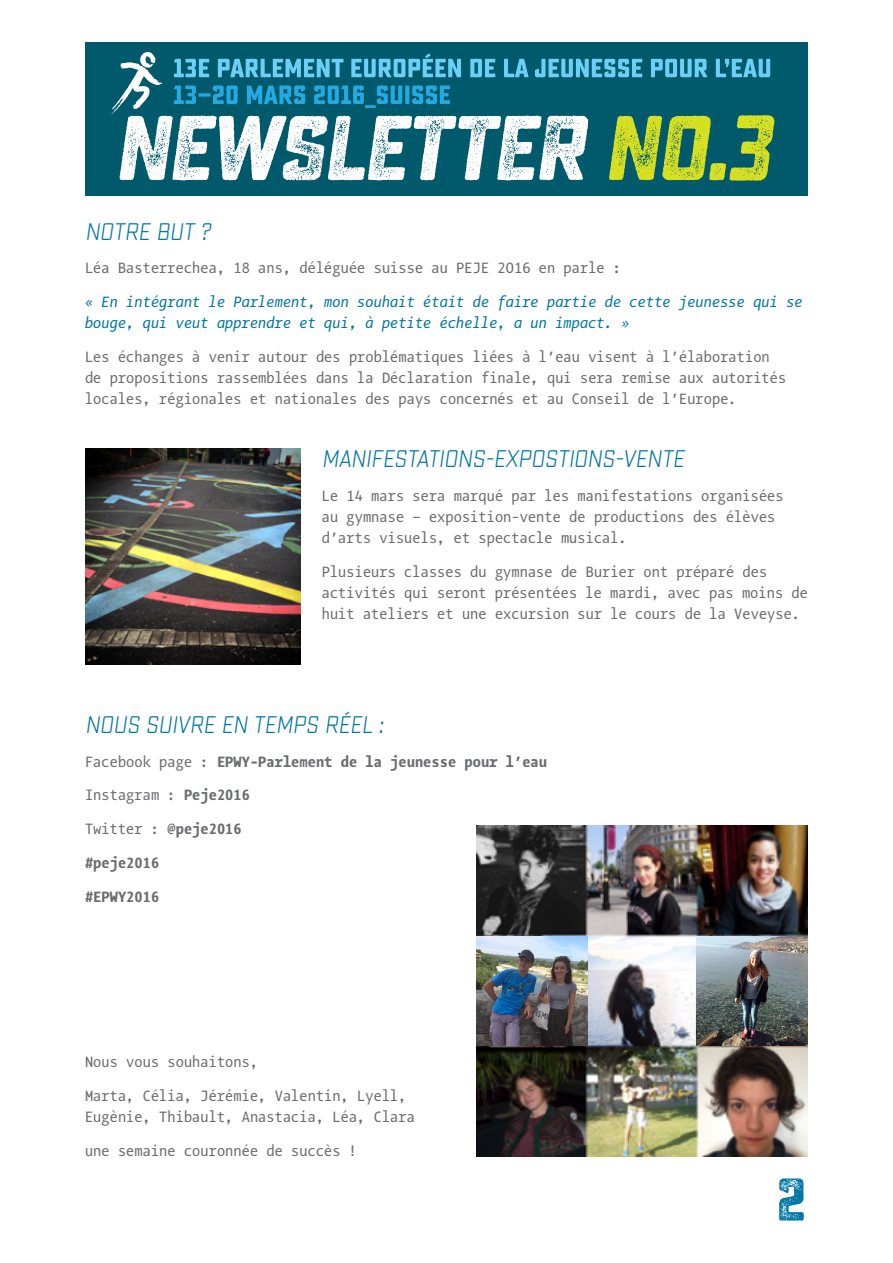
<style>
.page{position:relative;width:893px;height:1263px;background:#fff}
.page>*{position:absolute;margin:0;border:0;box-sizing:border-box;transform-origin:0 0}
.t1{font:93px "Sucrose Slant Bold Two";color:#d6df21}
.t2{font:60px "Sucrose Bold Three";color:#0076a3}
.Titre_2{font:24px "Sucrose Slant";letter-spacing:-.01em;color:#0076a3}
.t3{font:16.5px/21px "Alto Pro Mono Con";color:#6c6d70}
.t4{font:italic 16.5px/21px "Alto Pro Mono Con";color:#0076a3}
.t5{font:700 16.5px "Alto Pro Mono Con";color:#6c6d70}
.s1{font-weight:400}
.s2{font-weight:700}
</style>
<div class="page">
<div style="left:85px;top:43px;width:723px;height:153px;background:#005a6b"></div>
<svg style="left:111px;top:52px;width:659px;height:128px"></svg>
<img style="left:85px;top:449px;width:215px;height:215px">
<img style="left:476px;top:825px;width:332px;height:332px">
<img style="left:476px;top:936px;width:111px;height:110px">
<img style="left:697px;top:936px;width:111px;height:110px">
<h1 class="t1" style="left:725px;top:93px;width:49px">3</h1>
<p class="Titre_2" style="left:85px;top:218px;width:127px">NOTRE BUT ?</p>
<p class="t3" style="left:85px;top:257px;width:538px">Léa Basterrechea, 18 ans, déléguée suisse au PEJE 2016 en parle :</p>
<p class="t4" style="left:85px;top:291px;width:719px">« En intégrant le Parlement, mon souhait était de faire partie de cette jeunesse qui se bouge, qui veut apprendre et qui, à petite échelle, a un impact. »</p>
<p class="t3" style="left:85px;top:346px;width:703px">Les échanges à venir autour des problématiques liées à l’eau visent à l’élaboration de propositions rassemblées dans la Déclaration finale, qui sera remise aux autorités locales, régionales et nationales des pays concernés et au Conseil de l’Europe.</p>
<p class="Titre_2" style="left:322px;top:445px;width:364px">MANIFESTATIONS-EXPOSTIONS-VENTE</p>
<p class="t3" style="left:322px;top:485px;width:463px">Le 14 mars sera marqué par les manifestations organisées au gymnase – exposition-vente de productions des élèves d’arts visuels, et spectacle musical.</p>
<p class="t3" style="left:322px;top:560px;width:488px">Plusieurs classes du gymnase de Burier ont préparé des activités qui seront présentées le mardi, avec pas moins de huit ateliers et une excursion sur le cours de la Veveyse.</p>
<p class="Titre_2" style="left:85px;top:711px;width:301px">NOUS SUIVRE EN TEMPS RÉEL :</p>
<p class="t5" style="left:85px;top:751px;width:464px"><span class="s1">Facebook page :</span> EPWY-Parlement de la jeunesse pour l’eau</p>
<p class="t3" style="left:85px;top:784px;width:167px">Instagram : <span class="s2">Peje2016</span></p>
<p class="t5" style="left:85px;top:819px;width:158px"><span class="s1">Twitter :</span> @peje2016</p>
<p class="t5" style="left:85px;top:852px;width:76px">#peje2016</p>
<p class="t5" style="left:85px;top:886px;width:76px">#EPWY2016</p>
<p class="t3" style="left:85px;top:1051px;width:175px">Nous vous souhaitons,</p>
<p class="t3" style="left:85px;top:1085px;width:332px">Marta, Célia, Jérémie, Valentin, Lyell,<br>Eugènie, Thibault, Anastacia, Léa, Clara</p>
<p class="t3" style="left:85px;top:1139px;width:274px">une semaine couronnée de succès !</p>
<h2 class="t2" style="left:776px;top:1164px;width:33px">2</h2>
</div>
